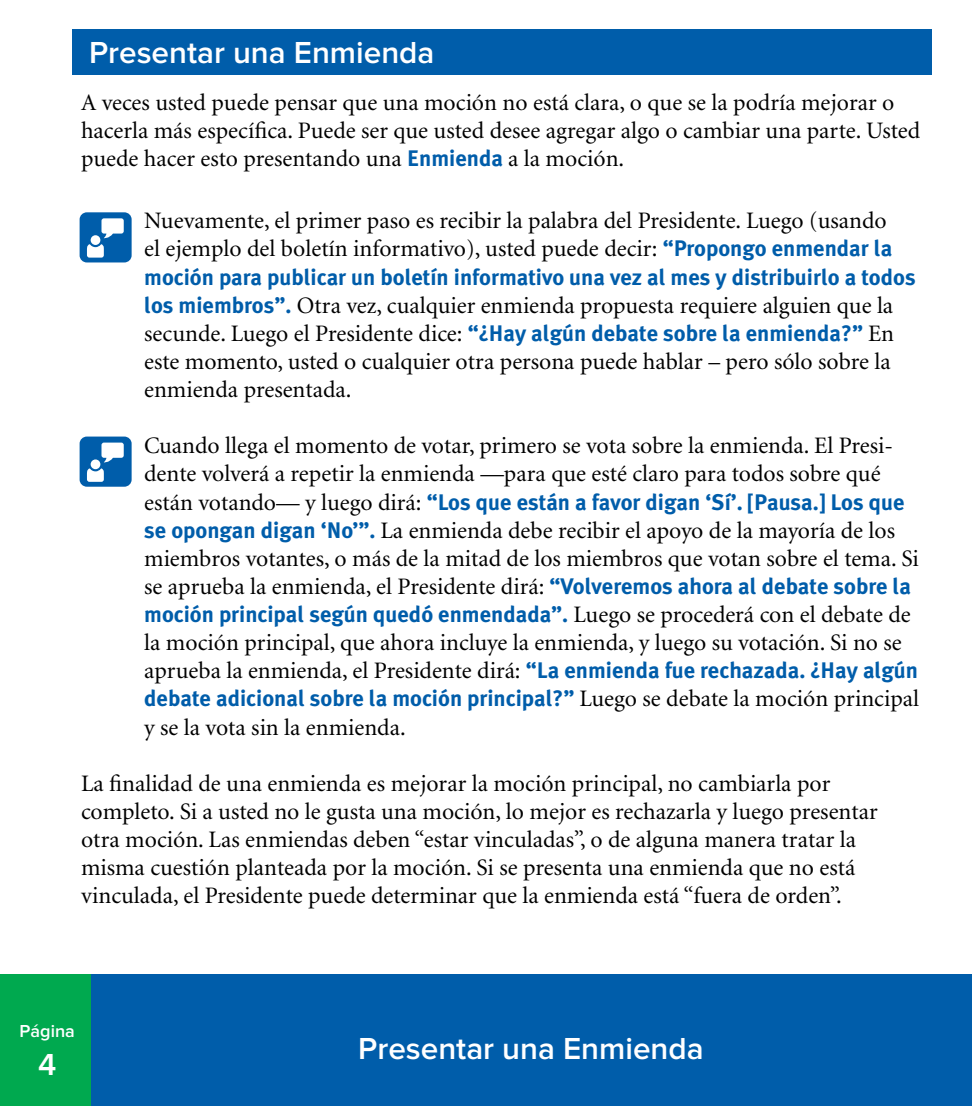
<style>
.page{position:relative;width:972px;height:1106px;background:#fff}
.page>*{position:absolute;margin:0;border:0;box-sizing:border-box;transform-origin:0 0}
.t1{font:600 31.5px "Proxima Nova";color:#fff}
.t2{font:23.62px/28.1px "Minion";color:#000}
.t3{font:700 22.5px "Meta Plus";color:#005daa}
.t4{font:600 18px "Proxima Nova";color:#fff}
.s1{font-family:"Meta Plus";font-weight:700;font-size:22.5px;color:#005daa}
.s2{font-family:"Minion";font-weight:400;font-size:23.62px;color:#000}
</style>
<div class="page">
<div style="left:0;top:975px;width:972px;height:131px;background:#005daa"></div>
<div style="left:0;top:975px;width:90px;height:131px;background:#00a94f"></div>
<div style="left:80px;top:212px;width:52px;height:50px;background:#005daa;border-radius:7px"></div>
<svg style="left:87px;top:218px;width:37px;height:40px"></svg>
<div style="left:80px;top:437px;width:52px;height:50px;background:#005daa;border-radius:7px"></div>
<svg style="left:87px;top:443px;width:37px;height:39px"></svg>
<div style="left:72px;top:29px;width:860px;height:46px;background:#005daa"></div>
<h1 class="t1" style="left:89px;top:39px;width:347px">Presentar una Enmienda</h1>
<p class="t2" style="left:81px;top:89px;width:841px">A veces usted puede pensar que una moción no está clara, o que se la podría mejorar o hacerla más específica. Puede ser que usted desee agregar algo o cambiar una parte. Usted puede hacer esto presentando una <span class="s1">Enmienda</span> a la moción.</p>
<p class="t2" style="left:144px;top:208px;width:750px">Nuevamente, el primer paso es recibir la palabra del Presidente. Luego (usando el ejemplo del boletín informativo), usted puede decir: <span class="s1">“Propongo enmendar la</span></p>
<p class="t3" style="left:144px;top:264px;width:773px">moción para publicar un boletín informativo una vez al mes y distribuirlo a todos</p>
<p class="t2" style="left:144px;top:292px;width:751px"><span class="s1">los miembros”.</span> Otra vez, cualquier enmienda propuesta requiere alguien que la</p>
<p class="t3" style="left:144px;top:320px;width:751px"><span class="s2">secunde. Luego el Presidente dice:</span> “¿Hay algún debate sobre la enmienda?” <span class="s2">En</span></p>
<p class="t2" style="left:144px;top:348px;width:748px">este momento, usted o cualquier otra persona puede hablar – pero sólo sobre la enmienda presentada.</p>
<p class="t2" style="left:144px;top:433px;width:750px">Cuando llega el momento de votar, primero se vota sobre la enmienda. El Presi&shy;dente volverá a repetir la enmienda —para que esté claro para todos sobre qué</p>
<p class="t3" style="left:144px;top:489px;width:762px"><span class="s2">están votando— y luego dirá:</span> “Los que están a favor digan ‘Sí’. [Pausa.] Los que</p>
<p class="t2" style="left:144px;top:517px;width:776px"><span class="s1">se opongan digan ‘No’”.</span> La enmienda debe recibir el apoyo de la mayoría de los miembros votantes, o más de la mitad de los miembros que votan sobre el tema. Si se aprueba la enmienda, el Presidente dirá: <span class="s1">“Volveremos ahora al debate sobre la</span></p>
<p class="t3" style="left:144px;top:601px;width:768px">moción principal según quedó enmendada”. <span class="s2">Luego se procederá con el debate de</span></p>
<p class="t2" style="left:144px;top:629px;width:775px">la moción principal, que ahora incluye la enmienda, y luego su votación. Si no se aprueba la enmienda, el Presidente dirá: <span class="s1">“La enmienda fue rechazada. ¿Hay algún</span></p>
<p class="t3" style="left:144px;top:686px;width:776px">debate adicional sobre la moción principal?” <span class="s2">Luego se debate la moción principal</span></p>
<p class="t2" style="left:144px;top:714px;width:263px">y se la vota sin la enmienda.</p>
<p class="t2" style="left:81px;top:770px;width:798px">La finalidad de una enmienda es mejorar la moción principal, no cambiarla por completo. Si a usted no le gusta una moción, lo mejor es rechazarla y luego presentar otra moción. Las enmiendas deben “estar vinculadas”, o de alguna manera tratar la misma cuestión planteada por la moción. Si se presenta una enmienda que no está vinculada, el Presidente puede determinar que la enmienda está “fuera de orden”.</p>
<p class="t4" style="left:20px;top:1023px;width:57px">Página</p>
<h1 class="t1" style="left:38px;top:1050px;width:20px">4</h1>
<h1 class="t1" style="left:358px;top:1034px;width:347px">Presentar una Enmienda</h1>
</div>
